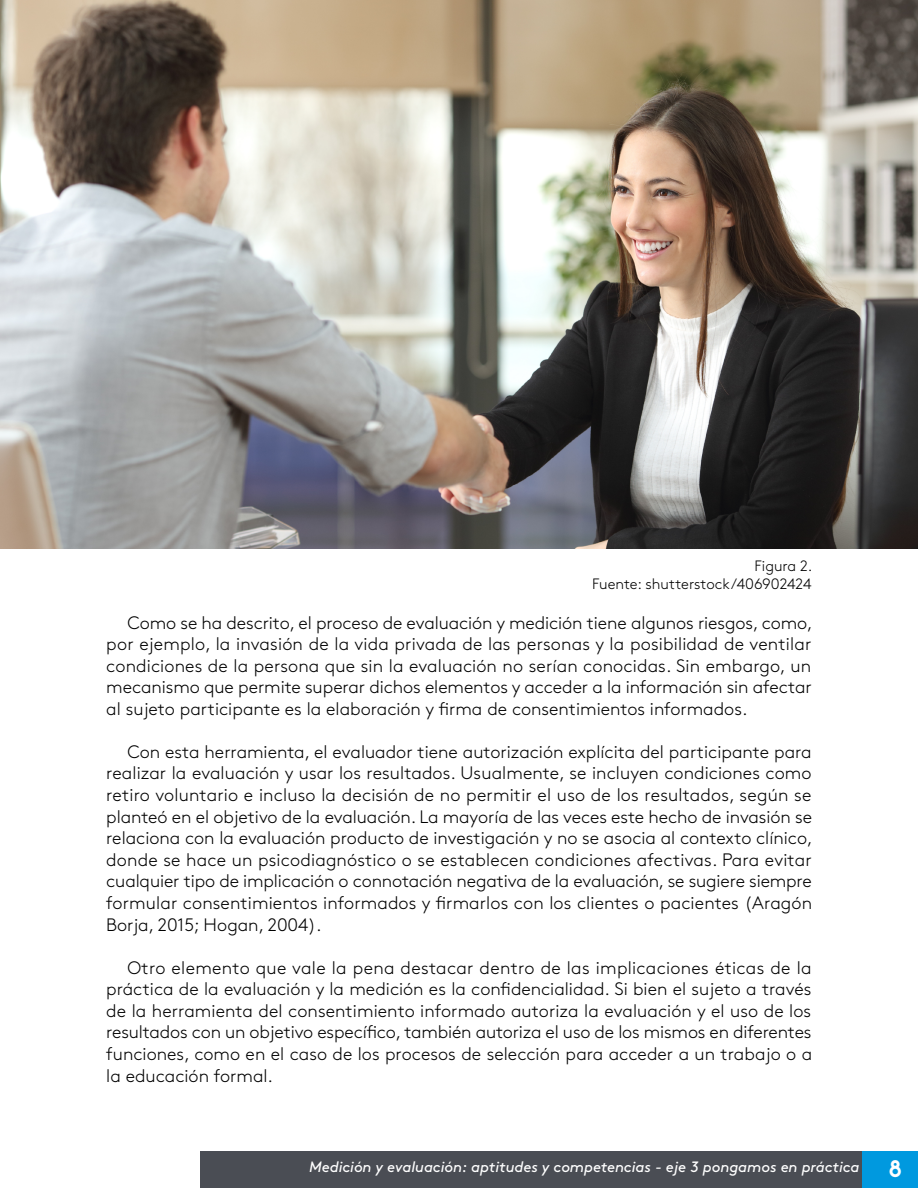
<style>
.page{position:relative;width:918px;height:1188px;background:#fff}
.page>*{position:absolute;margin:0;border:0;box-sizing:border-box;transform-origin:0 0}
.t1{font:24px "Areandina Voz";color:#fff}
.t2{font:300 18px/21.6px "Brown Std";color:#000;text-align:justify}
.t3{font:italic 15px "Brown Std";letter-spacing:-.005em;color:#fff}
.t4{font:300 15px/18px "Brown Std";color:#000;text-align:right}
</style>
<div class="page">
<div style="left:862px;top:1151px;width:56px;height:37px;background:#0099df"></div>
<div style="left:200px;top:1151px;width:662px;height:37px;background:#4a4d54"></div>
<img style="left:0;top:0;width:918px;height:549px">
<p class="t4" style="left:592px;top:557px;width:222px">Figura 2.<br>Fuente: shutterstock/406902424</p>
<p class="t2" style="left:106px;top:612px;width:708px;text-indent:21px">Como se ha descrito, el proceso de evaluación y medición tiene algunos riesgos, como, por ejemplo, la invasión de la vida privada de las personas y la posibilidad de ventilar condiciones de la persona que sin la evaluación no serían conocidas. Sin embargo, un mecanismo que permite superar dichos elementos y acceder a la información sin afectar al sujeto participante es la elaboración y firma de consentimientos informados.</p>
<p class="t2" style="left:106px;top:741px;width:708px;text-indent:21px">Con esta herramienta, el evaluador tiene autorización explícita del participante para realizar la evaluación y usar los resultados. Usualmente, se incluyen condiciones como retiro voluntario e incluso la decisión de no permitir el uso de los resultados, según se planteó en el objetivo de la evaluación. La mayoría de las veces este hecho de invasión se relaciona con la evaluación producto de investigación y no se asocia al contexto clínico, donde se hace un psicodiagnóstico o se establecen condiciones afectivas. Para evitar cualquier tipo de implicación o connotación negativa de la evaluación, se sugiere siempre formular consentimientos informados y firmarlos con los clientes o pacientes (Aragón Borja, 2015; Hogan, 2004).</p>
<p class="t2" style="left:106px;top:957px;width:707px;text-indent:21px">Otro elemento que vale la pena destacar dentro de las implicaciones éticas de la práctica de la evaluación y la medición es la confidencialidad. Si bien el sujeto a través de la herramienta del consentimiento informado autoriza la evaluación y el uso de los resultados con un objetivo específico, también autoriza el uso de los mismos en diferentes funciones, como en el caso de los procesos de selección para acceder a un trabajo o a la educación formal.</p>
<p class="t3" style="left:309px;top:1158px;width:552px">Medición y evaluación: aptitudes y competencias - eje 3 pongamos en práctica</p>
<h1 class="t1" style="left:890px;top:1156px;width:13px">8</h1>
</div>
